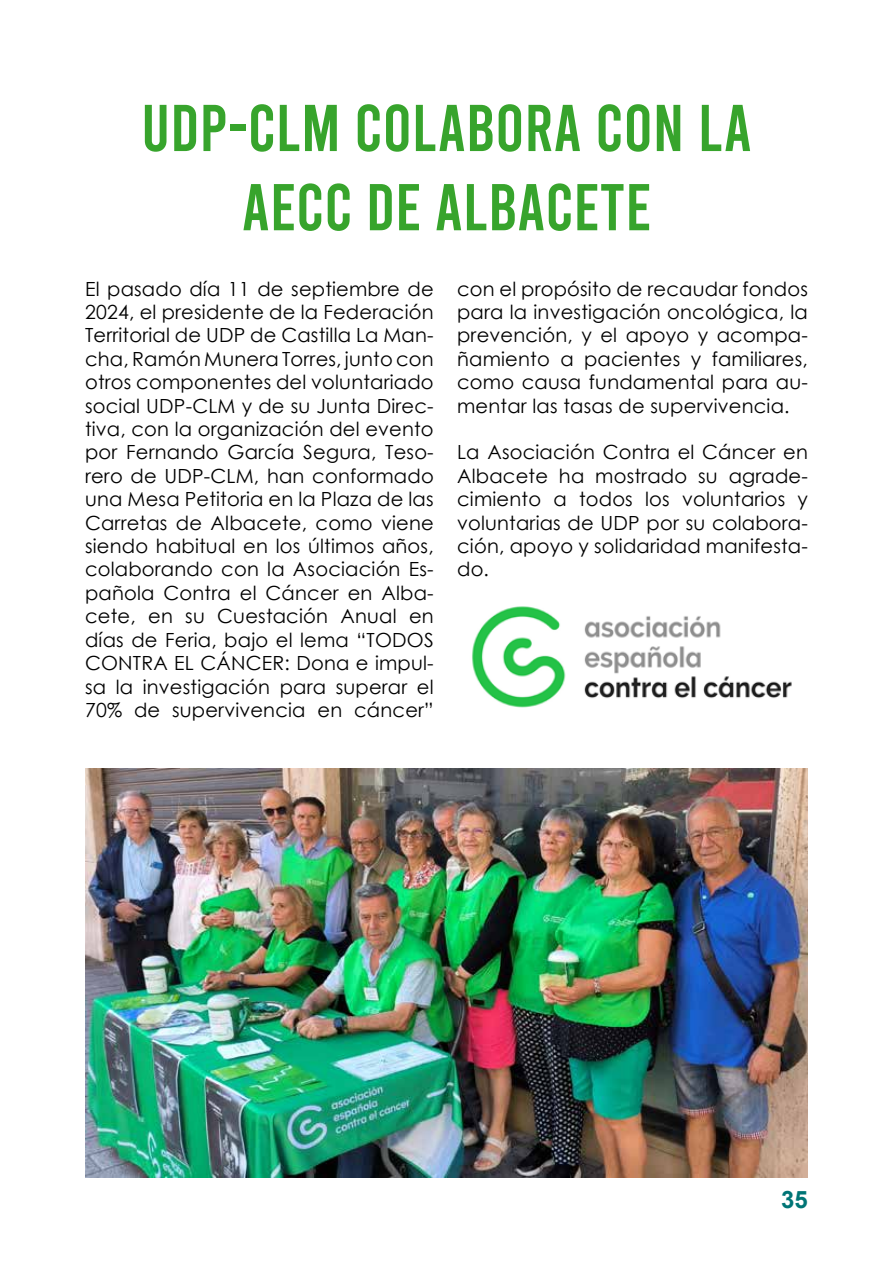
<style>
.page{position:relative;width:893px;height:1263px;background:#fff}
.page>*{position:absolute;margin:0;border:0;box-sizing:border-box;transform-origin:0 0}
.t1{font:66px/79.2px "Bebas";letter-spacing:.005em;color:#37a42c;text-align:center}
.t2{font:700 24px "Arial";color:#007576}
.t3{font:19.5px/23.4px "Century Gothic";letter-spacing:.01em;color:#000;text-align:justify}
</style>
<div class="page">
<img style="left:85px;top:768px;width:723px;height:410px">
<img style="left:472px;top:606px;width:320px;height:102px">
<h1 class="t1" style="left:141px;top:88px;width:612px">UDP-CLM COLABORA CON LA<br>AECC DE ALBACETE</h1>
<p class="t3" style="left:85px;top:277px;width:350px">El pasado día 11 de septiembre de 2024, el presidente de la Federación Territorial de UDP de Castilla La Man&shy;cha, Ramón Munera Torres, junto con otros componentes del voluntariado social UDP-CLM y de su Junta Direc&shy;tiva, con la organización del evento por Fernando García Segura, Teso&shy;rero de UDP-CLM, han conformado una Mesa Petitoria en la Plaza de las Carretas de Albacete, como viene siendo habitual en los últimos años, colaborando con la Asociación Es&shy;pañola Contra el Cáncer en Alba&shy;cete, en su Cuestación Anual en días de Feria, bajo el lema “TODOS CONTRA EL CÁNCER: Dona e impul&shy;sa la investigación para superar el 70% de supervivencia en cáncer”</p>
<p class="t3" style="left:457px;top:277px;width:352px">con el propósito de recaudar fondos para la investigación oncológica, la prevención, y el apoyo y acompa&shy;ñamiento a pacientes y familiares, como causa fundamental para au&shy;mentar las tasas de supervivencia.</p>
<p class="t3" style="left:457px;top:440px;width:352px">La Asociación Contra el Cáncer en Albacete ha mostrado su agrade&shy;cimiento a todos los voluntarios y voluntarias de UDP por su colabora&shy;ción, apoyo y solidaridad manifesta&shy;do.</p>
<p class="t2" style="left:781px;top:1182px;width:28px">35</p>
</div>
